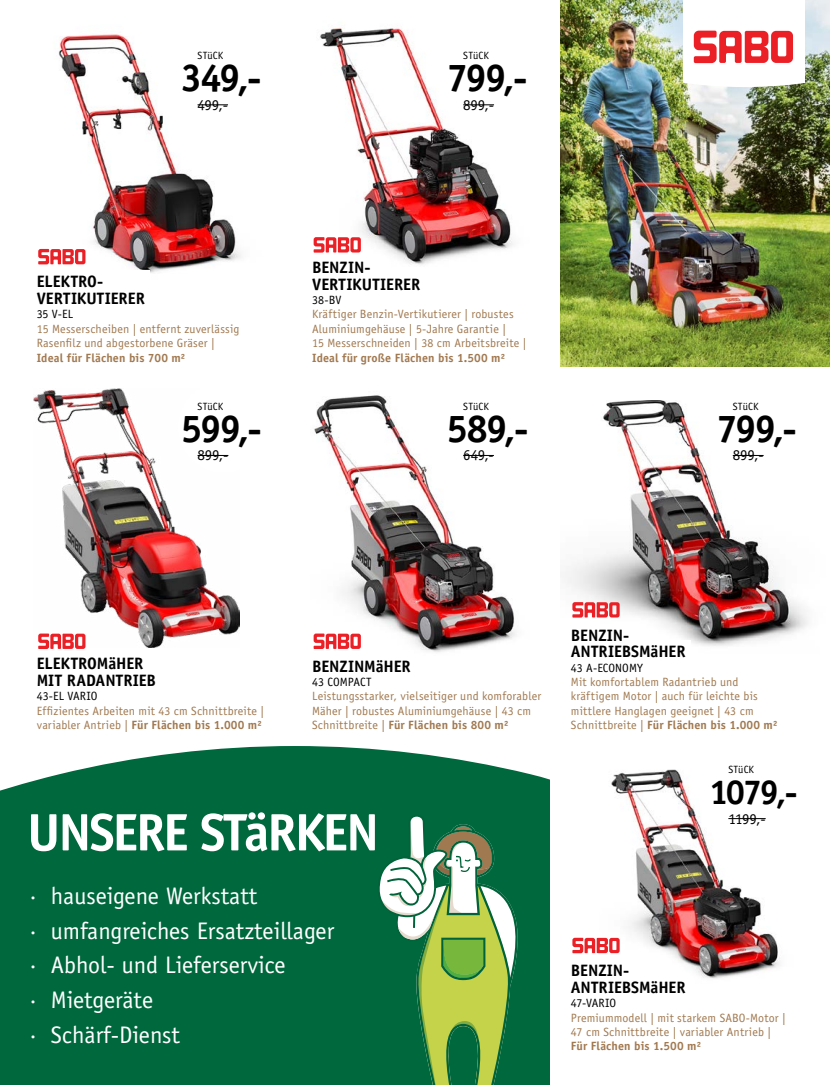
<style>
.page{position:relative;width:830px;height:1085px;background:#fff}
.page>*{position:absolute;margin:0;border:0;box-sizing:border-box;transform-origin:0 0}
.t1{font:700 52.8px "Officina Sans Std";letter-spacing:-.04em;color:#fff}
.t2{font:700 38.85px "Officina Sans Std";letter-spacing:-.055em;color:#000}
.t3{font:700 34.65px "Officina Sans Std";color:#000}
.t4{font:24px/34.5px "Officina Sans Std";color:#fff}
.t5{font:700 16.5px/16.5px "Officina Sans Std";letter-spacing:-.005em;color:#000}
.t6{font:15px "Officina Sans Std";letter-spacing:-.01em;color:#000}
.t7{font:12px/14.4px "Officina Sans Std";letter-spacing:.01em;color:#a17950}
.t8{font:700 12px "Officina Sans Std";letter-spacing:.01em;color:#a17950}
.t9{font:12px "Officina Sans Std";color:#000}
.t10{font:10.5px "Officina Sans Std";letter-spacing:.01em;color:#000}
.s1{font-weight:700}
</style>
<div class="page">
<img style="left:560px;top:0;width:269px;height:366px">
<img style="left:38px;top:34px;width:203px;height:239px">
<img style="left:313px;top:28px;width:200px;height:237px">
<img style="left:314px;top:395px;width:202px;height:257px">
<img style="left:598px;top:769px;width:182px;height:210px">
<div style="left:566px;top:959px;width:68px;height:21px;background:#fff"></div>
<div style="left:566px;top:975px;width:124px;height:36px;background:#fff"></div>
<div style="left:0;top:746px;width:549px;height:338px;background:#00683d"></div>
<svg style="left:377px;top:814px;width:140px;height:270px"></svg>
<div style="left:708px;top:744px;width:91px;height:92px;background:#fff;border-radius:50%"></div>
<hr style="left:728px;top:818px;width:37px;height:1px;background:#000">
<svg style="left:572px;top:937px;width:47px;height:16px"></svg>
<img style="left:565px;top:400px;width:243px;height:246px">
<div style="left:566px;top:623px;width:68px;height:22px;background:#fff"></div>
<div style="left:566px;top:640px;width:124px;height:36px;background:#fff"></div>
<div style="left:712px;top:381px;width:92px;height:92px;background:#fff;border-radius:50%"></div>
<hr style="left:732px;top:455px;width:31px;height:1px;background:#000">
<svg style="left:313px;top:633px;width:48px;height:16px"></svg>
<div style="left:443px;top:381px;width:91px;height:92px;background:#fff;border-radius:50%"></div>
<hr style="left:463px;top:455px;width:30px;height:1px;background:#000">
<img style="left:33px;top:388px;width:206px;height:260px">
<svg style="left:38px;top:633px;width:47px;height:16px"></svg>
<div style="left:178px;top:381px;width:91px;height:92px;background:#fff;border-radius:50%"></div>
<hr style="left:197px;top:455px;width:31px;height:1px;background:#000">
<div style="left:32px;top:270px;width:118px;height:53px;background:#fff"></div>
<svg style="left:38px;top:249px;width:47px;height:15px"></svg>
<div style="left:178px;top:31px;width:91px;height:91px;background:#fff;border-radius:50%"></div>
<hr style="left:197px;top:104px;width:31px;height:1px;background:#000">
<div style="left:307px;top:256px;width:68px;height:22px;background:#fff"></div>
<svg style="left:313px;top:237px;width:48px;height:15px"></svg>
<div style="left:443px;top:31px;width:91px;height:91px;background:#fff;border-radius:50%"></div>
<hr style="left:463px;top:104px;width:31px;height:1px;background:#000">
<svg style="left:682px;top:0;width:121px;height:87px"></svg>
<svg style="left:572px;top:602px;width:47px;height:15px"></svg>
<p class="t10" style="left:197px;top:50px;width:27px">STüCK</p>
<p class="t10" style="left:463px;top:50px;width:27px">STüCK</p>
<h2 class="t2" style="left:181px;top:54px;width:82px">349,-</h2>
<h2 class="t2" style="left:446px;top:54px;width:82px">799,-</h2>
<p class="t6" style="left:197px;top:96px;width:32px">499,-</p>
<p class="t6" style="left:463px;top:96px;width:32px">899,-</p>
<h3 class="t5" style="left:37px;top:273px;width:109px">ELEKTRO-<br>VERTIKUTIERER</h3>
<p class="t9" style="left:37px;top:307px;width:38px">35 V-EL</p>
<p class="t7" style="left:37px;top:321px;width:204px">15 Messerscheiben | entfernt zuverlässig<br>Rasenfilz und abgestorbene Gräser |</p>
<p class="t8" style="left:37px;top:350px;width:150px">Ideal für Flächen bis 700 m²</p>
<h3 class="t5" style="left:312px;top:259px;width:109px">BENZIN-<br>VERTIKUTIERER</h3>
<p class="t9" style="left:312px;top:293px;width:31px">38-BV</p>
<p class="t7" style="left:312px;top:307px;width:216px">Kräftiger Benzin-Vertikutierer | robustes<br>Aluminiumgehäuse | 5-Jahre Garantie |<br>15 Messerschneiden | 38 cm Arbeitsbreite |</p>
<p class="t8" style="left:312px;top:350px;width:194px">Ideal für große Flächen bis 1.500 m²</p>
<p class="t10" style="left:197px;top:400px;width:27px">STüCK</p>
<p class="t10" style="left:463px;top:400px;width:27px">STüCK</p>
<p class="t10" style="left:732px;top:400px;width:27px">STüCK</p>
<h2 class="t2" style="left:181px;top:404px;width:83px">599,-</h2>
<h2 class="t2" style="left:446px;top:404px;width:83px">589,-</h2>
<h2 class="t2" style="left:715px;top:404px;width:82px">799,-</h2>
<p class="t6" style="left:197px;top:446px;width:32px">899,-</p>
<p class="t6" style="left:463px;top:446px;width:32px">649,-</p>
<p class="t6" style="left:732px;top:446px;width:32px">899,-</p>
<h3 class="t5" style="left:37px;top:655px;width:121px">ELEKTROMäHER<br>MIT RADANTRIEB</h3>
<p class="t9" style="left:37px;top:689px;width:62px">43-EL VARIO</p>
<p class="t7" style="left:37px;top:703px;width:229px">Effizientes Arbeiten mit 43 cm Schnittbreite | variabler Antrieb | <span class="s1">Für Flächen bis 1.000 m²</span></p>
<h3 class="t5" style="left:312px;top:657px;width:100px">BENZINMäHER</h3>
<p class="t9" style="left:312px;top:674px;width:61px">43 COMPACT</p>
<p class="t7" style="left:312px;top:689px;width:230px">Leistungsstarker, vielseitiger und komforabler<br>Mäher | robustes Aluminiumgehäuse | 43 cm<br>Schnittbreite | <span class="s1">Für Flächen bis 800 m²</span></p>
<h1 class="t1" style="left:27px;top:799px;width:353px">UNSERE STäRKEN</h1>
<h3 class="t4" style="left:27px;top:879px;width:308px">· hauseigene Werkstatt<br>· umfangreiches Ersatzteillager · Abhol- und Lieferservice<br>· Mietgeräte<br>· Schärf-Dienst</h3>
<h3 class="t5" style="left:570px;top:626px;width:116px">BENZIN-<br>ANTRIEBSMäHER</h3>
<p class="t9" style="left:570px;top:660px;width:73px">43 A-ECONOMY</p>
<p class="t7" style="left:570px;top:674px;width:208px">Mit komfortablem Radantrieb und kräftigem Motor | auch für leichte bis mittlere Hanglagen geeignet | 43 cm Schnittbreite | <span class="s1">Für Flächen bis 1.000 m²</span></p>
<p class="t10" style="left:728px;top:763px;width:27px">STüCK</p>
<h3 class="t3" style="left:708px;top:770px;width:90px">1079,-</h3>
<p class="t6" style="left:728px;top:809px;width:39px">1199,-</p>
<h3 class="t5" style="left:570px;top:962px;width:116px">BENZIN-<br>ANTRIEBSMäHER</h3>
<p class="t9" style="left:570px;top:995px;width:47px">47-VARIO</p>
<p class="t7" style="left:570px;top:1010px;width:216px">Premiummodell | mit starkem SABO-Motor |<br>47 cm Schnittbreite | variabler Antrieb |</p>
<p class="t8" style="left:570px;top:1038px;width:132px">Für Flächen bis 1.500 m²</p>
</div>
